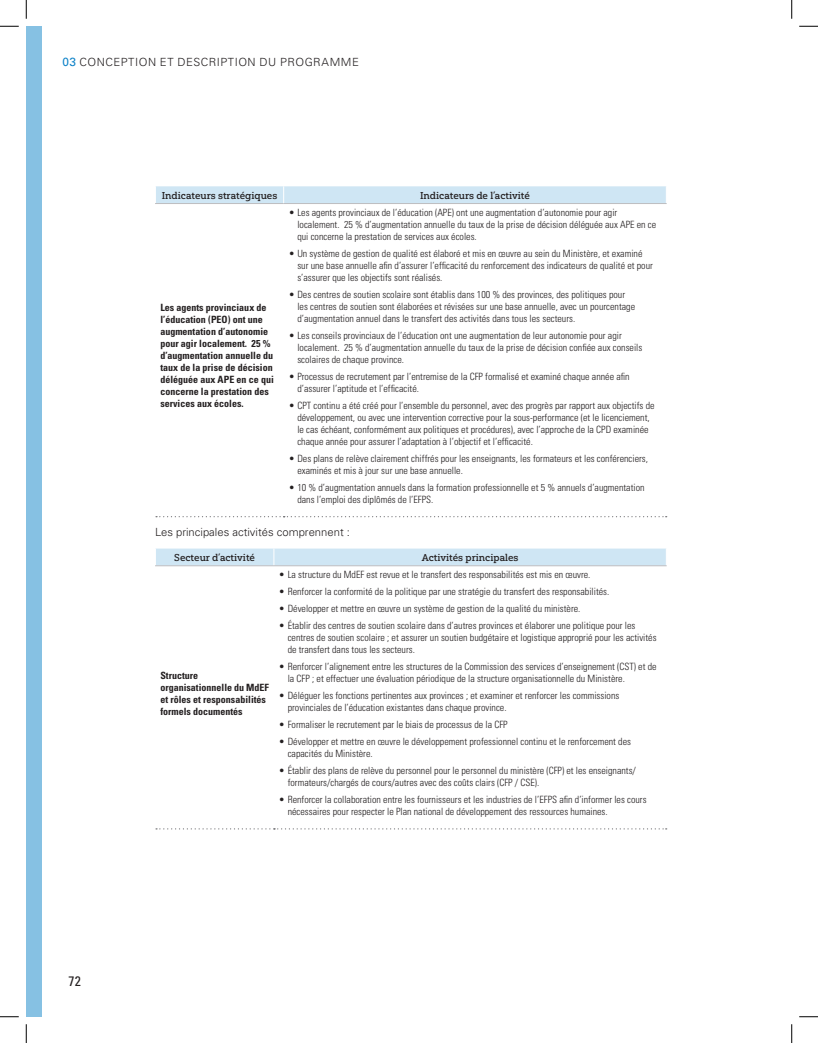
<style>
.page{position:relative;width:818px;height:1043px;background:#fff}
.page>*{position:absolute;margin:0;border:0;box-sizing:border-box;transform-origin:0 0}
.t1{font:condensed 13.75px "Univers LT Std";color:#231f20}
.Body{font:300 11.25px "Univers LT Std";letter-spacing:.045em;color:#231f20}
.Body-2{font:300 11.25px "Univers LT Std";color:#231f20}
.t2{font:300 condensed 10px/12px "Univers LT Std";color:#231f20}
.Table_Highlight{font:700 condensed 10px/12px "Univers LT Std";color:#231f20}
.Table_Header{font:10px "Yorkten Slab Nor Med";color:#231f20}
.s1{font-weight:400;font-size:11.88px;color:#0d82c8}
</style>
<div class="page">
<div style="left:26px;top:26px;width:15px;height:990px;background:#86c1e3"></div>
<div style="left:156px;top:186px;width:510px;height:17px;background:#cfe6f4"></div>
<hr style="left:155px;top:203px;width:129px;height:1px;background:#bcbdc0">
<hr style="left:284px;top:203px;width:382px;height:1px;background:#bcbdc0">
<svg style="left:156px;top:516px;width:510px;height:1px"></svg>
<div style="left:156px;top:548px;width:511px;height:18px;background:#cfe6f4"></div>
<hr style="left:155px;top:565px;width:119px;height:1px;background:#bcbdc0">
<hr style="left:274px;top:565px;width:392px;height:1px;background:#bcbdc0">
<svg style="left:156px;top:828px;width:510px;height:1px"></svg>
<svg style="left:0;top:25px;width:19px;height:2px"></svg>
<svg style="left:799px;top:25px;width:19px;height:2px"></svg>
<svg style="left:0;top:1016px;width:19px;height:1px"></svg>
<svg style="left:799px;top:1016px;width:19px;height:1px"></svg>
<svg style="left:25px;top:0;width:2px;height:19px"></svg>
<svg style="left:25px;top:1024px;width:2px;height:18px"></svg>
<svg style="left:791px;top:0;width:1px;height:19px"></svg>
<svg style="left:791px;top:1024px;width:1px;height:18px"></svg>
<p class="Body" style="left:62px;top:56px;width:298px"><span class="s1">03</span> CONCEPTION ET DESCRIPTION DU PROGRAMME</p>
<p class="Table_Header" style="left:162px;top:189px;width:117px">Indicateurs stratégiques</p>
<p class="Table_Header" style="left:420px;top:189px;width:111px">Indicateurs de l’activité</p>
<p class="t2" style="left:297px;top:206px;width:360px;text-indent:-9px">• Les agents provinciaux de l’éducation (APE) ont une augmentation d’autonomie pour agir localement. 25 % d’augmentation annuelle du taux de la prise de décision déléguée aux APE en ce qui concerne la prestation de services aux écoles.</p>
<p class="t2" style="left:297px;top:247px;width:357px;text-indent:-9px">• Un système de gestion de qualité est élaboré et mis en œuvre au sein du Ministère, et examiné sur une base annuelle afin d’assurer l’efficacité du renforcement des indicateurs de qualité et pour s’assurer que les objectifs sont réalisés.</p>
<p class="t2" style="left:297px;top:288px;width:339px;text-indent:-9px">• Des centres de soutien scolaire sont établis dans 100 % des provinces, des politiques pour les centres de soutien sont élaborées et révisées sur une base annuelle, avec un pourcentage d’augmentation annuel dans le transfert des activités dans tous les secteurs.</p>
<p class="t2" style="left:297px;top:329px;width:346px;text-indent:-9px">• Les conseils provinciaux de l’éducation ont une augmentation de leur autonomie pour agir localement. 25 % d’augmentation annuelle du taux de la prise de décision confiée aux conseils scolaires de chaque province.</p>
<p class="t2" style="left:297px;top:370px;width:334px;text-indent:-9px">• Processus de recrutement par l’entremise de la CFP formalisé et examiné chaque année afin d’assurer l’aptitude et l’efficacité.</p>
<p class="t2" style="left:297px;top:399px;width:359px;text-indent:-9px">• CPT continu a été créé pour l’ensemble du personnel, avec des progrès par rapport aux objectifs de développement, ou avec une intervention corrective pour la sous-performance (et le licenciement, le cas échéant, conformément aux politiques et procédures), avec l’approche de la CPD examinée chaque année pour assurer l’adaptation à l’objectif et l’efficacité.</p>
<p class="t2" style="left:297px;top:452px;width:352px;text-indent:-9px">• Des plans de relève clairement chiffrés pour les enseignants, les formateurs et les conférenciers, examinés et mis à jour sur une base annuelle.</p>
<p class="t2" style="left:297px;top:481px;width:349px;text-indent:-9px">• 10 % d’augmentation annuels dans la formation professionnelle et 5 % annuels d’augmentation dans l’emploi des diplômés de l’EFPS.</p>
<p class="Body-2" style="left:155px;top:525px;width:196px">Les principales activités comprennent :</p>
<p class="Table_Header" style="left:174px;top:551px;width:82px">Secteur d’activité</p>
<p class="Table_Header" style="left:421px;top:551px;width:98px">Activités principales</p>
<p class="Table_Highlight" style="left:160px;top:302px;width:115px">Les agents provinciaux de l’éducation (PEO) ont une augmentation d’autonomie pour agir localement. 25 % d’augmentation annuelle du taux de la prise de décision déléguée aux APE en ce qui concerne la prestation des services aux écoles.</p>
<h1 class="t1" style="left:69px;top:972px;width:14px">72</h1>
<p class="Table_Highlight" style="left:160px;top:669px;width:110px">Structure organisationnelle du MdEF et rôles et responsabilités formels documentés</p>
<p class="t2" style="left:279px;top:568px;width:313px">• La structure du MdEF est revue et le transfert des responsabilités est mis en œuvre.</p>
<p class="t2" style="left:279px;top:585px;width:332px">• Renforcer la conformité de la politique par une stratégie du transfert des responsabilités.</p>
<p class="t2" style="left:279px;top:602px;width:303px">• Développer et mettre en œuvre un système de gestion de la qualité du ministère.</p>
<p class="t2" style="left:288px;top:619px;width:370px;text-indent:-9px">• Établir des centres de soutien scolaire dans d’autres provinces et élaborer une politique pour les centres de soutien scolaire ; et assurer un soutien budgétaire et logistique approprié pour les activités de transfert dans tous les secteurs.</p>
<p class="t2" style="left:288px;top:660px;width:370px;text-indent:-9px">• Renforcer l’alignement entre les structures de la Commission des services d’enseignement (CST) et de la CFP ; et effectuer une évaluation périodique de la structure organisationnelle du Ministère.</p>
<p class="t2" style="left:288px;top:689px;width:333px;text-indent:-9px">• Déléguer les fonctions pertinentes aux provinces ; et examiner et renforcer les commissions provinciales de l’éducation existantes dans chaque province.</p>
<p class="t2" style="left:279px;top:718px;width:230px">• Formaliser le recrutement par le biais de processus de la CFP</p>
<p class="t2" style="left:288px;top:735px;width:345px;text-indent:-9px">• Développer et mettre en œuvre le développement professionnel continu et le renforcement des capacités du Ministère.</p>
<p class="t2" style="left:288px;top:764px;width:350px;text-indent:-9px">• Établir des plans de relève du personnel pour le personnel du ministère (CFP) et les enseignants/ formateurs/chargés de cours/autres avec des coûts clairs (CFP / CSE).</p>
<p class="t2" style="left:288px;top:793px;width:360px;text-indent:-9px">• Renforcer la collaboration entre les fournisseurs et les industries de l’EFPS afin d’informer les cours nécessaires pour respecter le Plan national de développement des ressources humaines.</p>
</div>
